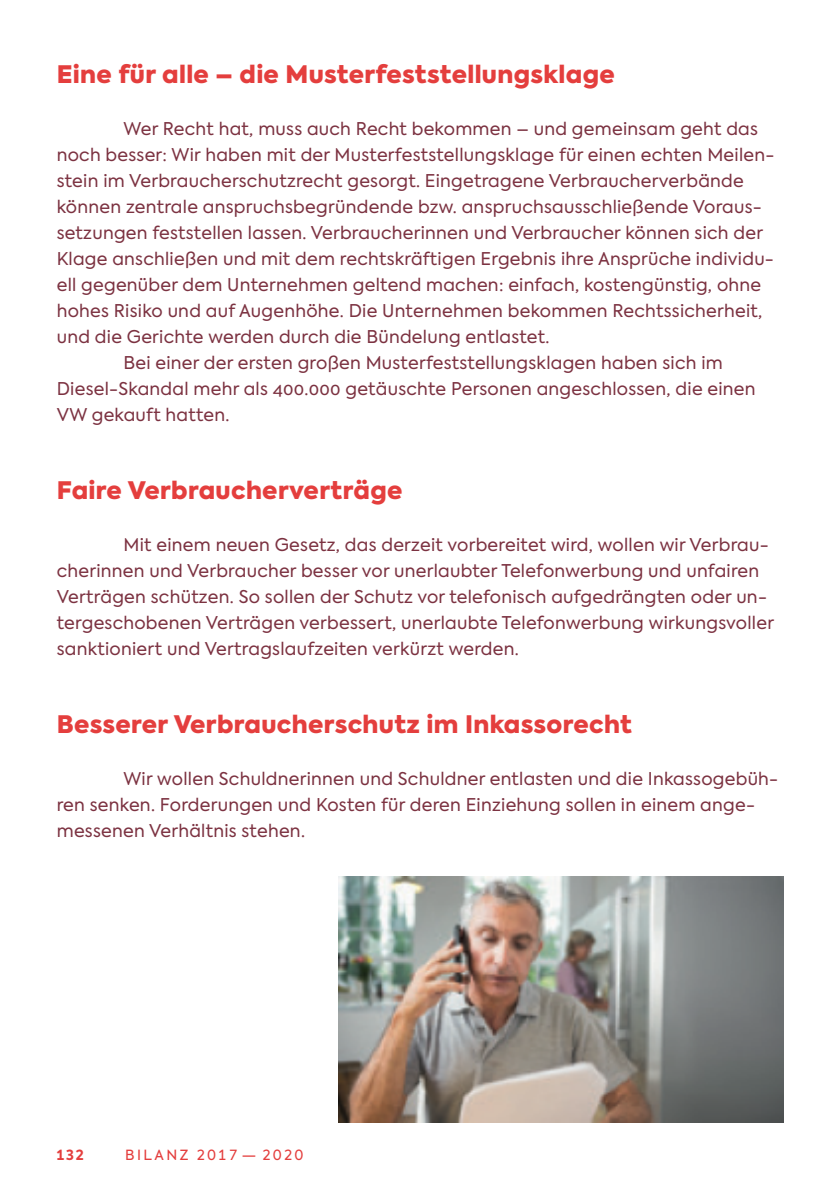
<style>
.page{position:relative;width:840px;height:1191px;background:#fff}
.page>*{position:absolute;margin:0;border:0;box-sizing:border-box;transform-origin:0 0}
.t1{font:900 24px "Axiforma";letter-spacing:.015em;color:#e43e3d}
.t2{font:17.6px/26px "Axiforma";letter-spacing:.015em;color:#7c3241}
.t3{font:14px "Axiforma";letter-spacing:.175em;color:#e43e3d}
.t4{font:700 14px "Axiforma";color:#e43e3d}
</style>
<div class="page">
<img style="left:338px;top:876px;width:444px;height:247px">
<h1 class="t1" style="left:57px;top:57px;width:559px">Eine für alle – die Musterfeststellungsklage</h1>
<p class="t2" style="left:123px;top:116px;width:635px">Wer Recht hat, muss auch Recht bekommen – und gemeinsam geht das</p>
<p class="t2" style="left:57px;top:142px;width:718px">noch besser: Wir haben mit der Musterfeststellungsklage für einen echten Meilen-</p>
<p class="t2" style="left:57px;top:168px;width:688px">stein im Verbraucherschutzrecht gesorgt. Eingetragene Verbraucherverbände</p>
<p class="t2" style="left:57px;top:194px;width:706px">können zentrale anspruchsbegründende bzw. anspruchsausschließende Voraus-</p>
<p class="t2" style="left:57px;top:220px;width:707px">setzungen feststellen lassen. Verbraucherinnen und Verbraucher können sich der</p>
<p class="t2" style="left:57px;top:246px;width:718px">Klage anschließen und mit dem rechtskräftigen Ergebnis ihre Ansprüche individu-</p>
<p class="t2" style="left:57px;top:272px;width:705px">ell gegenüber dem Unternehmen geltend machen: einfach, kostengünstig, ohne</p>
<p class="t2" style="left:57px;top:298px;width:706px">hohes Risiko und auf Augenhöhe. Die Unternehmen bekommen Rechtssicherheit,</p>
<p class="t2" style="left:57px;top:324px;width:494px">und die Gerichte werden durch die Bündelung entlastet.</p>
<p class="t2" style="left:123px;top:350px;width:600px">Bei einer der ersten großen Musterfeststellungsklagen haben sich im</p>
<p class="t2" style="left:57px;top:376px;width:700px">Diesel-Skandal mehr als 400.000 getäuschte Personen angeschlossen, die einen</p>
<p class="t2" style="left:57px;top:402px;width:174px">VW gekauft hatten.</p>
<h1 class="t1" style="left:57px;top:473px;width:347px">Faire Verbraucherverträge</h1>
<p class="t2" style="left:57px;top:532px;width:718px;text-indent:67px">Mit einem neuen Gesetz, das derzeit vorbereitet wird, wollen wir Verbrau&shy;cherinnen und Verbraucher besser vor unerlaubter Telefonwerbung und unfairen Verträgen schützen. So sollen der Schutz vor telefonisch aufgedrängten oder un&shy;tergeschobenen Verträgen verbessert, unerlaubte Telefonwerbung wirkungsvoller sanktioniert und Vertragslaufzeiten verkürzt werden.</p>
<h1 class="t1" style="left:57px;top:707px;width:576px">Besserer Verbraucherschutz im Inkassorecht</h1>
<p class="t2" style="left:57px;top:766px;width:722px;text-indent:67px">Wir wollen Schuldnerinnen und Schuldner entlasten und die Inkassogebüh&shy;ren senken. Forderungen und Kosten für deren Einziehung sollen in einem ange&shy;messenen Verhältnis stehen.</p>
<p class="t4" style="left:56px;top:1145px;width:30px">132</p>
<p class="t3" style="left:125px;top:1145px;width:179px">BILANZ 2017 — 2020</p>
</div>
